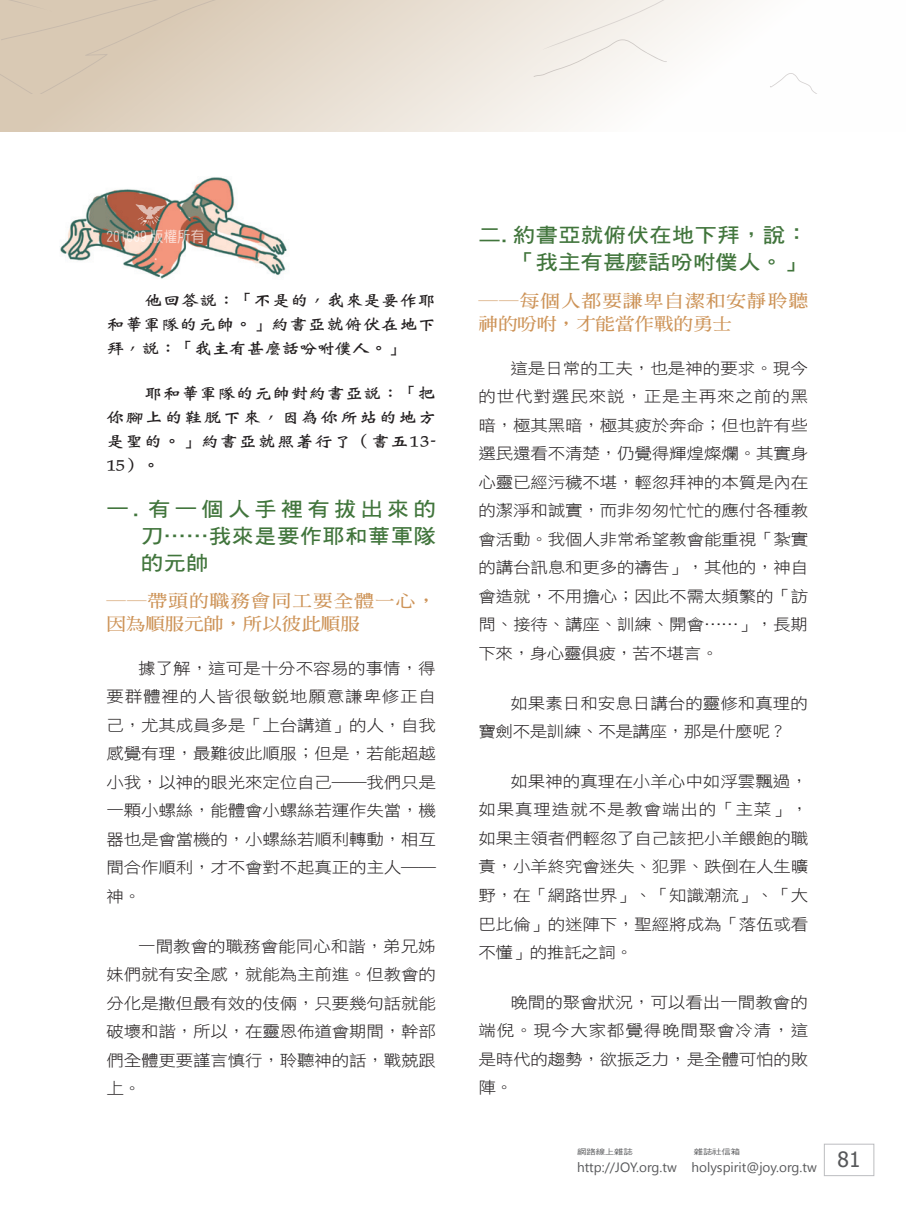
<style>
.page{position:relative;width:906px;height:1217px;background:#fff}
.page>*{position:absolute;margin:0;border:0;box-sizing:border-box;transform-origin:0 0}
.大標{font:20.25px/27px "DF Hei W7 WIN BF";letter-spacing:.01em;color:#41753c;text-align:justify;scale:1.11 1}
.中標{font:17.55px/23.4px "DF Ming W7 WIN BF";letter-spacing:.06em;color:#cd9357;scale:1.11 1}
.Normal經文{font:16.2px/24px "DF Wei Bei W7 WINP BF";letter-spacing:.02em;color:#231f20;text-align:justify;scale:1.11 1}
.t1{font:15.75px/28.5px "DF Hei W3 WIN BF";letter-spacing:-.01em;color:#231f20;text-align:justify;scale:1.11 1}
.t2{font:15px "DF Yuan W5 WIN BF";color:#fff;scale:.9 1}
.t3{font:13.5px "Segoe UI";color:#57585a}
.t4{font:7.5px "DF Hei W5 WIN BF";letter-spacing:-.015em;color:#57585a;scale:1.25 1}
</style>
<div class="page">
<div style="left:824px;top:1143px;width:50px;height:32px;border:1px solid #bcbdc0"></div>
<img style="left:59px;top:177px;width:228px;height:102px">
<div style="left:0;top:0;width:906px;height:132px;background:linear-gradient(to right,#d8c7b2,#fff)"></div>
<svg style="left:533px;top:0;width:370px;height:93px"></svg>
<hr style="left:0;top:0;width:1px;height:132px;background:#d9c9b4">
<svg style="left:0;top:0;width:286px;height:93px;background:#dbccb8"></svg>
<svg style="left:136px;top:204px;width:29px;height:22px"></svg>
<p class="t2" style="left:106px;top:229px;width:110px">201609 版權所有</p>
<p class="Normal經文" style="left:106px;top:288px;width:298px;text-indent:38px">他回答說：「不是的，我來是要作耶和華軍隊的元帥。」約書亞就俯伏在地下拜，說：「我主有甚麼話吩咐僕人。」</p>
<p class="Normal經文" style="left:106px;top:381px;width:298px;text-indent:38px">耶和華軍隊的元帥對約書亞說：「把你腳上的鞋脫下來，因為你所站的地方是聖的。」約書亞就照著行了（書五13- 15）。</p>
<p class="大標" style="left:141px;top:495px;width:267px;text-indent:-34px">一.有一個人手裡有拔出來的刀……我來是要作耶和華軍隊的元帥</p>
<p class="中標" style="left:106px;top:589px;width:298px">──帶頭的職務會同工要全體一心，因為順服元帥，所以彼此順服</p>
<p class="t1" style="left:106px;top:653px;width:298px;text-indent:32px">據了解，這可是十分不容易的事情，得要群體裡的人皆很敏銳地願意謙卑修正自己，尤其成員多是「上台講道」的人，自我感覺有理，最難彼此順服；但是，若能超越小我，以神的眼光來定位自己──我們只是一顆小螺絲，能體會小螺絲若運作失當，機器也是會當機的，小螺絲若順利轉動，相互間合作順利，才不會對不起真正的主人──神。</p>
<p class="t1" style="left:106px;top:931px;width:298px;text-indent:32px">一間教會的職務會能同心和諧，弟兄姊妹們就有安全感，就能為主前進。但教會的分化是撒但最有效的伎倆，只要幾句話就能破壞和諧，所以，在靈恩佈道會期間，幹部們全體更要謹言慎行，聆聽神的話，戰兢跟上。</p>
<p class="大標" style="left:478px;top:222px;width:298px;text-align:right">二.約書亞就俯伏在地下拜，說：「我主有甚麼話吩咐僕人。」</p>
<p class="中標" style="left:478px;top:289px;width:298px">──每個人都要謙卑自潔和安靜聆聽神的吩咐，才能當作戰的勇士</p>
<p class="t1" style="left:478px;top:353px;width:298px;text-indent:32px">這是日常的工夫，也是神的要求。現今的世代對選民來說，正是主再來之前的黑暗，極其黑暗，極其疲於奔命；但也許有些選民還看不清楚，仍覺得輝煌燦爛。其實身心靈已經污穢不堪，輕忽拜神的本質是內在的潔淨和誠實，而非匆匆忙忙的應付各種教會活動。我個人非常希望教會能重視「紮實的講台訊息和更多的禱告」，其他的，神自會造就，不用擔心；因此不需太頻繁的「訪問、接待、講座、訓練、開會……」，長期下來，身心靈俱疲，苦不堪言。</p>
<p class="t1" style="left:478px;top:688px;width:298px;text-indent:32px">如果素日和安息日講台的靈修和真理的寶劍不是訓練、不是講座，那是什麼呢？</p>
<p class="t1" style="left:478px;top:766px;width:298px;text-indent:32px">如果神的真理在小羊心中如浮雲飄過，如果真理造就不是教會端出的「主菜」，如果主領者們輕忽了自己該把小羊餵飽的職責，小羊終究會迷失、犯罪、跌倒在人生曠野，在「網路世界」、「知識潮流」、「大巴比倫」的迷陣下，聖經將成為「落伍或看不懂」的推託之詞。</p>
<p class="t1" style="left:478px;top:987px;width:298px;text-indent:32px">晚間的聚會狀況，可以看出一間教會的端倪。現今大家都覺得晚間聚會冷清，這是時代的趨勢，欲振乏力，是全體可怕的敗陣。</p>
<p class="t4" style="left:577px;top:1147px;width:46px">網路線上雜誌</p>
<p class="t4" style="left:694px;top:1147px;width:39px">雜誌社信箱</p>
<p class="t3" style="left:577px;top:1157px;width:285px">http://JOY.org.tw holyspirit@joy.org.tw <sup>81</sup></p>
</div>
